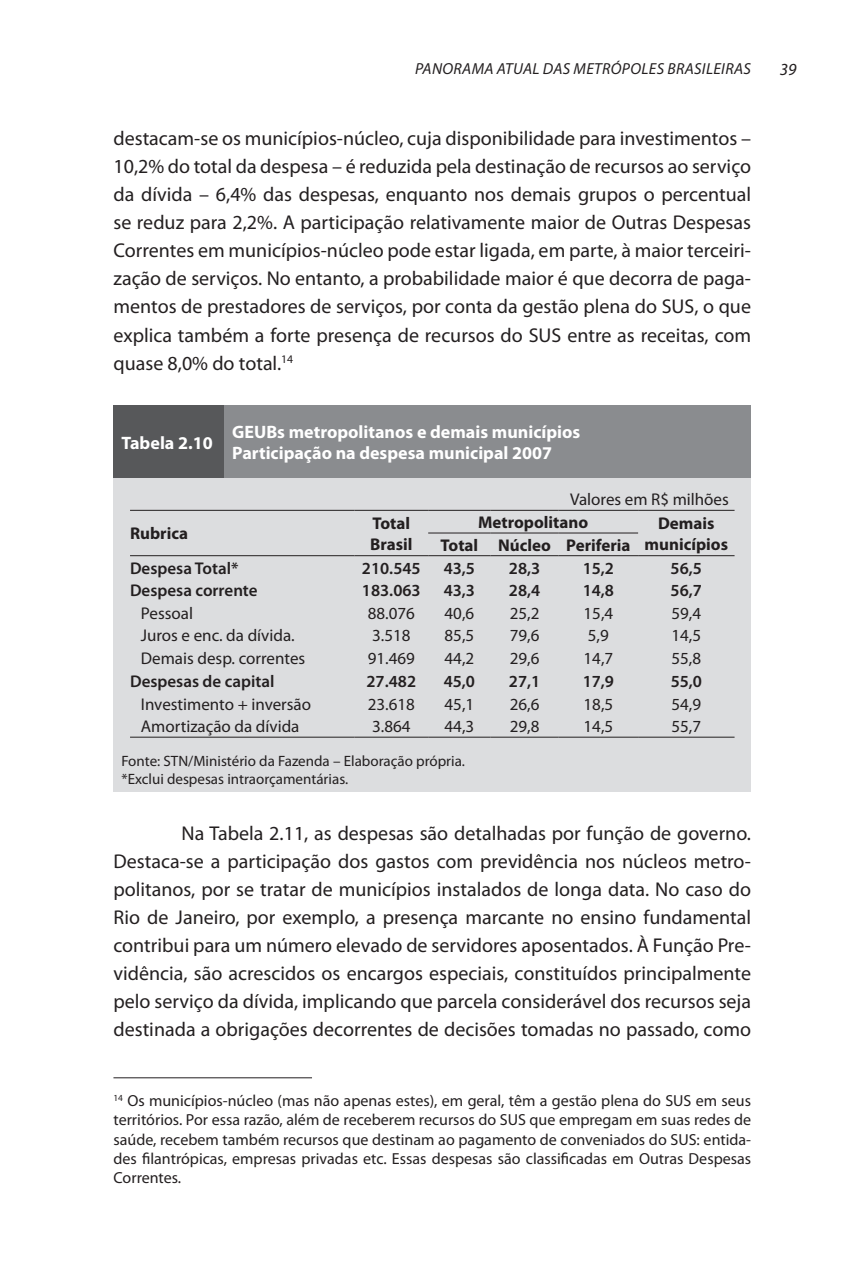
<style>
.page{position:relative;width:851px;height:1276px;background:#fff}
.page>*{position:absolute;margin:0;border:0;box-sizing:border-box;transform-origin:0 0}
.t1{font:20px/28px "Myriad Pro";color:#231f20;text-align:justify}
.t2{font:700 18px/21.6px "Myriad Pro";color:#fff}
.t3{font:17px "Myriad Pro";color:#231f20}
.t4{font:600 17px "Myriad Pro";color:#231f20}
.t5{font:700 17px/20.4px "Myriad Pro";color:#231f20}
.t6{font:italic 17px "Myriad Pro";color:#231f20}
.t7{font:16px/19.2px "Myriad Pro";color:#231f20;text-align:justify}
.t8{font:italic 16px "Myriad Pro";letter-spacing:.02em;color:#231f20}
.t9{font:15px/18px "Myriad Pro";color:#231f20}
</style>
<div class="page">
<div style="left:113px;top:405px;width:111px;height:73px;background:#57585a"></div>
<div style="left:224px;top:405px;width:527px;height:73px;background:#8a8c8f"></div>
<div style="left:113px;top:478px;width:638px;height:313px;background:#dcdddf"></div>
<hr style="left:130px;top:736px;width:224px;height:1px;background:#231f20">
<hr style="left:354px;top:736px;width:74px;height:1px;background:#231f20">
<hr style="left:428px;top:736px;width:62px;height:1px;background:#231f20">
<hr style="left:490px;top:736px;width:68px;height:1px;background:#231f20">
<hr style="left:558px;top:736px;width:80px;height:1px;background:#231f20">
<hr style="left:638px;top:736px;width:96px;height:1px;background:#231f20">
<hr style="left:130px;top:510px;width:224px;height:1px;background:#231f20">
<hr style="left:354px;top:510px;width:74px;height:1px;background:#231f20">
<hr style="left:130px;top:555px;width:224px;height:1px;background:#231f20">
<hr style="left:354px;top:555px;width:74px;height:1px;background:#231f20">
<hr style="left:428px;top:510px;width:62px;height:1px;background:#231f20">
<hr style="left:490px;top:510px;width:68px;height:1px;background:#231f20">
<hr style="left:558px;top:510px;width:80px;height:1px;background:#231f20">
<hr style="left:638px;top:510px;width:96px;height:1px;background:#231f20">
<hr style="left:638px;top:555px;width:96px;height:1px;background:#231f20">
<hr style="left:428px;top:532px;width:62px;height:1px;background:#231f20">
<hr style="left:490px;top:532px;width:68px;height:1px;background:#231f20">
<hr style="left:558px;top:532px;width:80px;height:1px;background:#231f20">
<hr style="left:428px;top:555px;width:62px;height:1px;background:#231f20">
<hr style="left:490px;top:555px;width:68px;height:1px;background:#231f20">
<hr style="left:558px;top:555px;width:80px;height:1px;background:#231f20">
<hr style="left:113px;top:1077px;width:199px;height:1px;background:#231f20">
<p class="t8" style="left:415px;top:59px;width:49px">PANORAMA</p>
<p class="t8" style="left:497px;top:59px;width:10px">ATUAL</p>
<p class="t8" style="left:543px;top:59px;width:10px">DAS</p>
<p class="t8" style="left:573px;top:59px;width:11px">METR</p>
<p class="t8" style="left:611px;top:59px;width:66px">ÓPOLES BRAS</p>
<p class="t8" style="left:701px;top:59px;width:33px">ILEIRAS</p>
<p class="t6" style="left:779px;top:59px;width:18px">39</p>
<p class="t1" style="left:113px;top:124px;width:639px">destacam-se os municípios-núcleo, cuja disponibilidade para investimentos – 10,2% do total da despesa – é reduzida pela destinação de recursos ao serviço da dívida – 6,4% das despesas, enquanto nos demais grupos o percentual se reduz para 2,2%. A participação relativamente maior de Outras Despesas Correntes em municípios-núcleo pode estar ligada, em parte, à maior terceiri&shy;zação de serviços. No entanto, a probabilidade maior é que decorra de paga&shy;mentos de prestadores de serviços, por conta da gestão plena do SUS, o que explica também a forte presença de recursos do SUS entre as receitas, com quase 8,0% do total.<sup>14</sup></p>
<p class="t2" style="left:121px;top:431px;width:93px">Tabela 2.10</p>
<p class="t2" style="left:232px;top:420px;width:349px">GEUBs metropolitanos e demais municípios<br>Participação na despesa municipal 2007</p>
<p class="t3" style="left:570px;top:488px;width:160px">Valores em R$ milhões</p>
<p class="t5" style="left:130px;top:523px;width:59px">Rubrica</p>
<p class="t5" style="left:370px;top:513px;width:44px">Total<br>Brasil</p>
<p class="t5" style="left:478px;top:511px;width:112px">Metropolitano</p>
<p class="t5" style="left:440px;top:512px;width:289px;line-height:21.6px;text-indent:217px">Demais<br>Total Núcleo Periferia municípios</p>
<p class="t4" style="left:130px;top:557px;width:110px">Despesa Total*</p>
<p class="t4" style="left:362px;top:557px;width:60px">210.545</p>
<p class="t4" style="left:443px;top:557px;width:33px">43,5</p>
<p class="t4" style="left:509px;top:557px;width:33px">28,3</p>
<p class="t4" style="left:582px;top:557px;width:33px">15,2</p>
<p class="t4" style="left:670px;top:557px;width:33px">56,5</p>
<p class="t4" style="left:130px;top:579px;width:129px">Despesa corrente</p>
<p class="t4" style="left:362px;top:579px;width:60px">183.063</p>
<p class="t4" style="left:443px;top:579px;width:33px">43,3</p>
<p class="t4" style="left:509px;top:579px;width:33px">28,4</p>
<p class="t4" style="left:582px;top:579px;width:33px">14,8</p>
<p class="t4" style="left:670px;top:579px;width:33px">56,7</p>
<p class="t3" style="left:141px;top:602px;width:54px">Pessoal</p>
<p class="t3" style="left:367px;top:602px;width:49px">88.076</p>
<p class="t3" style="left:444px;top:602px;width:31px">40,6</p>
<p class="t3" style="left:509px;top:602px;width:31px">25,2</p>
<p class="t3" style="left:583px;top:602px;width:31px">15,4</p>
<p class="t3" style="left:671px;top:602px;width:31px">59,4</p>
<p class="t3" style="left:141px;top:625px;width:155px">Juros e enc. da dívida.</p>
<p class="t3" style="left:372px;top:625px;width:40px">3.518</p>
<p class="t3" style="left:444px;top:625px;width:31px">85,5</p>
<p class="t3" style="left:509px;top:625px;width:31px">79,6</p>
<p class="t3" style="left:588px;top:625px;width:22px">5,9</p>
<p class="t3" style="left:671px;top:625px;width:31px">14,5</p>
<p class="t3" style="left:141px;top:648px;width:166px">Demais desp. correntes</p>
<p class="t3" style="left:368px;top:648px;width:49px">91.469</p>
<p class="t3" style="left:444px;top:648px;width:31px">44,2</p>
<p class="t3" style="left:509px;top:648px;width:31px">29,6</p>
<p class="t3" style="left:583px;top:648px;width:31px">14,7</p>
<p class="t3" style="left:671px;top:648px;width:31px">55,8</p>
<p class="t4" style="left:130px;top:670px;width:146px">Despesas de capital</p>
<p class="t4" style="left:366px;top:670px;width:51px">27.482</p>
<p class="t4" style="left:443px;top:670px;width:33px">45,0</p>
<p class="t4" style="left:509px;top:670px;width:33px">27,1</p>
<p class="t4" style="left:582px;top:670px;width:33px">17,9</p>
<p class="t4" style="left:670px;top:670px;width:33px">55,0</p>
<p class="t3" style="left:141px;top:693px;width:172px">Investimento + inversão</p>
<p class="t3" style="left:368px;top:693px;width:49px">23.618</p>
<p class="t3" style="left:444px;top:693px;width:31px">45,1</p>
<p class="t3" style="left:509px;top:693px;width:31px">26,6</p>
<p class="t3" style="left:583px;top:693px;width:31px">18,5</p>
<p class="t3" style="left:671px;top:693px;width:31px">54,9</p>
<p class="t3" style="left:141px;top:716px;width:160px">Amortização da dívida</p>
<p class="t3" style="left:372px;top:716px;width:40px">3.864</p>
<p class="t3" style="left:444px;top:716px;width:31px">44,3</p>
<p class="t3" style="left:509px;top:716px;width:31px">29,8</p>
<p class="t3" style="left:583px;top:716px;width:31px">14,5</p>
<p class="t3" style="left:671px;top:716px;width:31px">55,7</p>
<p class="t9" style="left:121px;top:751px;width:345px">Fonte: STN/Ministério da Fazenda – Elaboração própria. *Exclui despesas intraorçamentárias.</p>
<p class="t1" style="left:113px;top:818px;width:639px;text-indent:68px">Na Tabela 2.11, as despesas são detalhadas por função de governo.<br>Destaca-se a participação dos gastos com previdência nos núcleos metro&shy;politanos, por se tratar de municípios instalados de longa data. No caso do Rio de Janeiro, por exemplo, a presença marcante no ensino fundamental contribui para um número elevado de servidores aposentados. À Função Pre&shy;vidência, são acrescidos os encargos especiais, constituídos principalmente pelo serviço da dívida, implicando que parcela considerável dos recursos seja destinada a obrigações decorrentes de decisões tomadas no passado, como</p>
<p class="t7" style="left:113px;top:1091px;width:639px"><sup>14</sup> Os municípios-núcleo (mas não apenas estes), em geral, têm a gestão plena do SUS em seus territórios. Por essa razão, além de receberem recursos do SUS que empregam em suas redes de saúde, recebem também recursos que destinam ao pagamento de conveniados do SUS: entida&shy;des filantrópicas, empresas privadas etc. Essas despesas são classificadas em Outras Despesas Correntes.</p>
</div>
